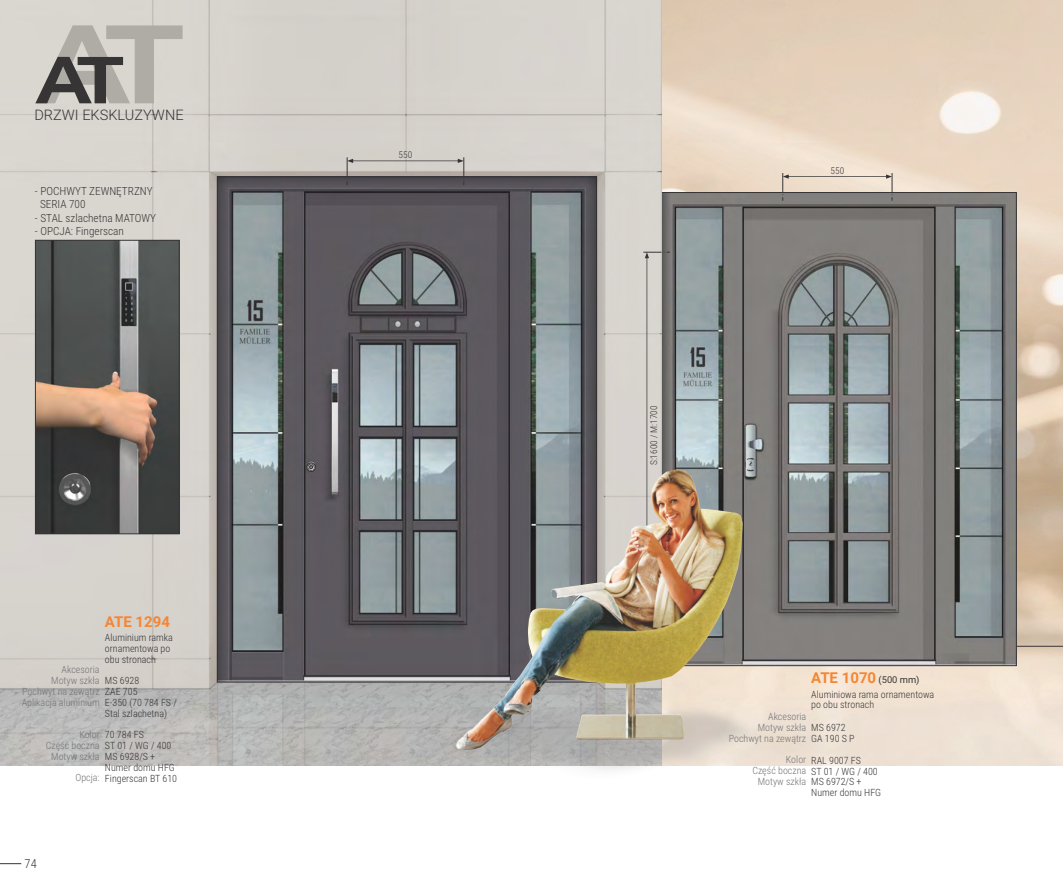
<style>
.page{position:relative;width:1063px;height:886px;background:#fff}
.page>*{position:absolute;margin:0;border:0;box-sizing:border-box;transform-origin:0 0}
.t1{font:700 15px "Roboto";color:#f58634}
.t2{font:300 14.5px "Roboto";color:#373435}
.t3{font:300 12.5px "Roboto Condensed";color:#373435}
.t4{font:300 11.25px/13.5px "Roboto Condensed";color:#373435}
.t5{font:300 10px/10.8px "Roboto Condensed";color:#373435}
.t6{font:300 10px/10.8px "Roboto Condensed";color:#727376;text-align:right}
.t7{font:300 9.38px "Roboto Condensed";color:#373435}
.s1{font-weight:400;font-size:9.38px;color:#373435}
</style>
<div class="page">
<img style="left:661px;top:0;width:402px;height:765px">
<hr style="left:661px;top:646px;width:402px;height:1px;background:#373435">
<img style="left:670px;top:194px;width:344px;height:470px">
<img style="left:663px;top:194px;width:7px;height:58px">
<img style="left:0;top:0;width:661px;height:765px">
<svg style="left:0;top:863px;width:21px;height:1px"></svg>
<svg style="left:35px;top:25px;width:148px;height:78px;background:#aeaaa5"></svg>
<svg style="left:643px;top:252px;width:27px;height:217px;background:#b2aeaa"></svg>
<img style="left:228px;top:186px;width:358px;height:494px">
<img style="left:228px;top:177px;width:358px;height:9px">
<img style="left:217px;top:177px;width:11px;height:505px">
<img style="left:586px;top:177px;width:10px;height:292px">
<svg style="left:307px;top:463px;width:8px;height:8px"></svg>
<div style="left:307px;top:463px;width:9px;height:9px;border:1px solid #373435;border-radius:50%"></div>
<svg style="left:347px;top:157px;width:117px;height:28px;background:#9c9895"></svg>
<img style="left:37px;top:242px;width:140px;height:290px">
<div style="left:35px;top:240px;width:144px;height:294px;border:1px solid #373435"></div>
<svg style="left:782px;top:173px;width:111px;height:28px;background:#c2b7ab"></svg>
<img style="left:369px;top:676px;width:397px;height:94px">
<img style="left:456px;top:469px;width:287px;height:281px">
<h2 class="t2" style="left:34px;top:109px;width:151px">DRZWI EKSKLUZYWNE</h2>
<p class="t4" style="left:40px;top:185px;width:114px;text-indent:-5px">- POCHWYT ZEWNĘTRZNY<br>SERIA 700</p>
<p class="t4" style="left:35px;top:212px;width:123px">- STAL szlachetna MATOWY</p>
<p class="t4" style="left:35px;top:226px;width:90px">- OPCJA: Fingerscan</p>
<h1 class="t1" style="left:105px;top:616px;width:67px">ATE 1294</h1>
<p class="t5" style="left:105px;top:633px;width:69px">Aluminium ramka ornamentowa po obu stronach</p>
<p class="t5" style="left:105px;top:676px;width:73px">MS 6928<br>ZAE 705<br>E-350 (70 784 FS /<br>Stal szlachetna)</p>
<p class="t5" style="left:105px;top:730px;width:74px">70 784 FS<br>ST 01 / WG / 400<br>MS 6928/S +<br>Numer domu HFG<br>Fingerscan BT 610</p>
<p class="t6" style="left:22px;top:665px;width:79px">Akcesoria<br>Motyw szkła<br>Pochwyt na zewątrz<br>Aplikacja aluminium</p>
<p class="t6" style="left:46px;top:730px;width:55px">Kolor<br>Część boczna<br>Motyw szkła</p>
<p class="t6" style="left:76px;top:773px;width:26px">Opcja:</p>
<p class="t3" style="left:25px;top:859px;width:14px">74</p>
<p class="t7" style="left:399px;top:151px;width:15px">550</p>
<p class="t7" style="left:831px;top:167px;width:15px">550</p>
<p class="t7" style="left:650px;top:465px;width:61px;rotate:-90deg">S:1600 / M:1700</p>
<h1 class="t1" style="left:811px;top:672px;width:110px">ATE 1070 <span class="s1">(500 mm)</span></h1>
<p class="t5" style="left:811px;top:690px;width:124px">Aluminiowa rama ornamentowa po obu stronach</p>
<p class="t6" style="left:729px;top:712px;width:79px">Akcesoria<br>Motyw szkła<br>Pochwyt na zewątrz</p>
<p class="t6" style="left:752px;top:755px;width:55px">Kolor<br>Część boczna<br>Motyw szkła</p>
<p class="t5" style="left:811px;top:723px;width:45px">MS 6972<br>GA 190 S P</p>
<p class="t5" style="left:811px;top:756px;width:71px">RAL 9007 FS<br>ST 01 / WG / 400<br>MS 6972/S +<br>Numer domu HFG</p>
</div>
